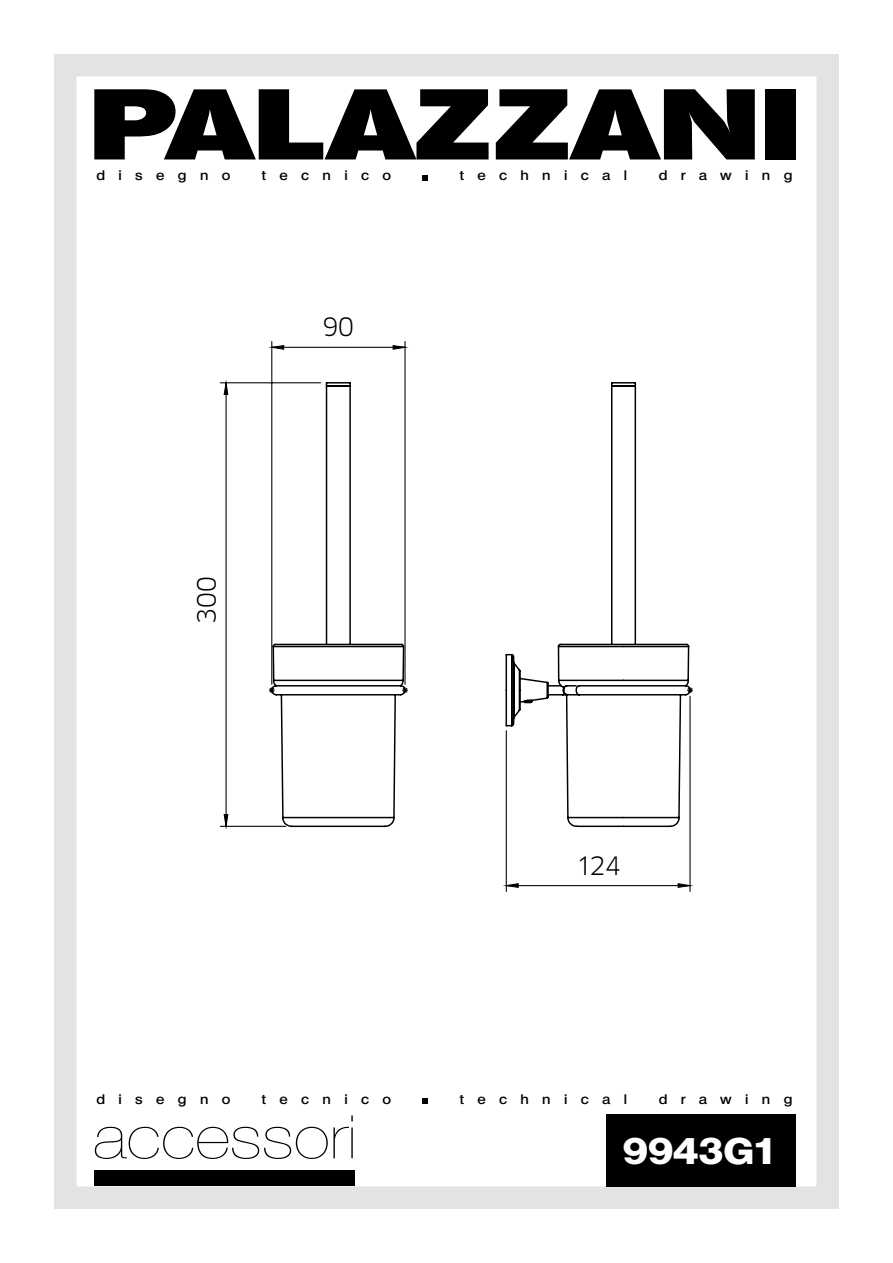
<style>
.page{position:relative;width:893px;height:1263px;background:#fff}
.page>*{position:absolute;margin:0;border:0;box-sizing:border-box;transform-origin:0 0}
.t1{font:200 60px "Helvetica Neue";color:#000;scale:1.15 1}
.t2{font:800 36px "Olympia";color:#fff;scale:1.1 1}
.t3{font:24.75px "Clan LF";color:#000}
.t4{font:600 13.5px "Olympia";letter-spacing:.9em;color:#000;scale:1.1 1}
</style>
<div class="page">
<div style="left:54px;top:54px;width:785px;height:1155px;border:22px solid #e3e3e3"></div>
<svg style="left:496px;top:89px;width:259px;height:70px"></svg>
<div style="left:765px;top:89px;width:31px;height:70px;background:#000"></div>
<svg style="left:94px;top:89px;width:395px;height:70px"></svg>
<svg style="left:422px;top:175px;width:6px;height:5px"></svg>
<svg style="left:422px;top:1098px;width:6px;height:6px"></svg>
<div style="left:606px;top:1114px;width:190px;height:72px;background:#000"></div>
<div style="left:94px;top:1170px;width:261px;height:16px;background:#000"></div>
<hr style="left:506px;top:731px;width:1px;height:160px;background:#000">
<hr style="left:689px;top:696px;width:2px;height:195px;background:#000">
<hr style="left:404px;top:341px;width:2px;height:343px;background:#000">
<hr style="left:271px;top:341px;width:1px;height:343px;background:#000">
<hr style="left:220px;top:382px;width:101px;height:1px;background:#000">
<hr style="left:220px;top:826px;width:66px;height:1px;background:#000">
<svg style="left:506px;top:884px;width:184px;height:3px"></svg>
<svg style="left:272px;top:346px;width:133px;height:3px"></svg>
<svg style="left:224px;top:383px;width:4px;height:443px"></svg>
<svg style="left:270px;top:381px;width:421px;height:447px"></svg>
<p class="t4" style="left:96px;top:168px;width:123px">disegno</p>
<p class="t4" style="left:262px;top:168px;width:119px">tecnico</p>
<p class="t4" style="left:460px;top:168px;width:154px">technical</p>
<p class="t4" style="left:659px;top:168px;width:123px">drawing</p>
<h3 class="t3" style="left:193px;top:624px;width:49px;rotate:-90deg">300</h3>
<h3 class="t3" style="left:323px;top:314px;width:33px">90</h3>
<h3 class="t3" style="left:578px;top:852px;width:45px">124</h3>
<p class="t4" style="left:96px;top:1091px;width:123px">disegno</p>
<p class="t4" style="left:262px;top:1091px;width:119px">tecnico</p>
<p class="t4" style="left:460px;top:1091px;width:154px">technical</p>
<p class="t4" style="left:659px;top:1091px;width:123px">drawing</p>
<h1 class="t1" style="left:93px;top:1102px;width:230px">accessori</h1>
<h2 class="t2" style="left:623px;top:1130px;width:144px">9943G1</h2>
</div>
